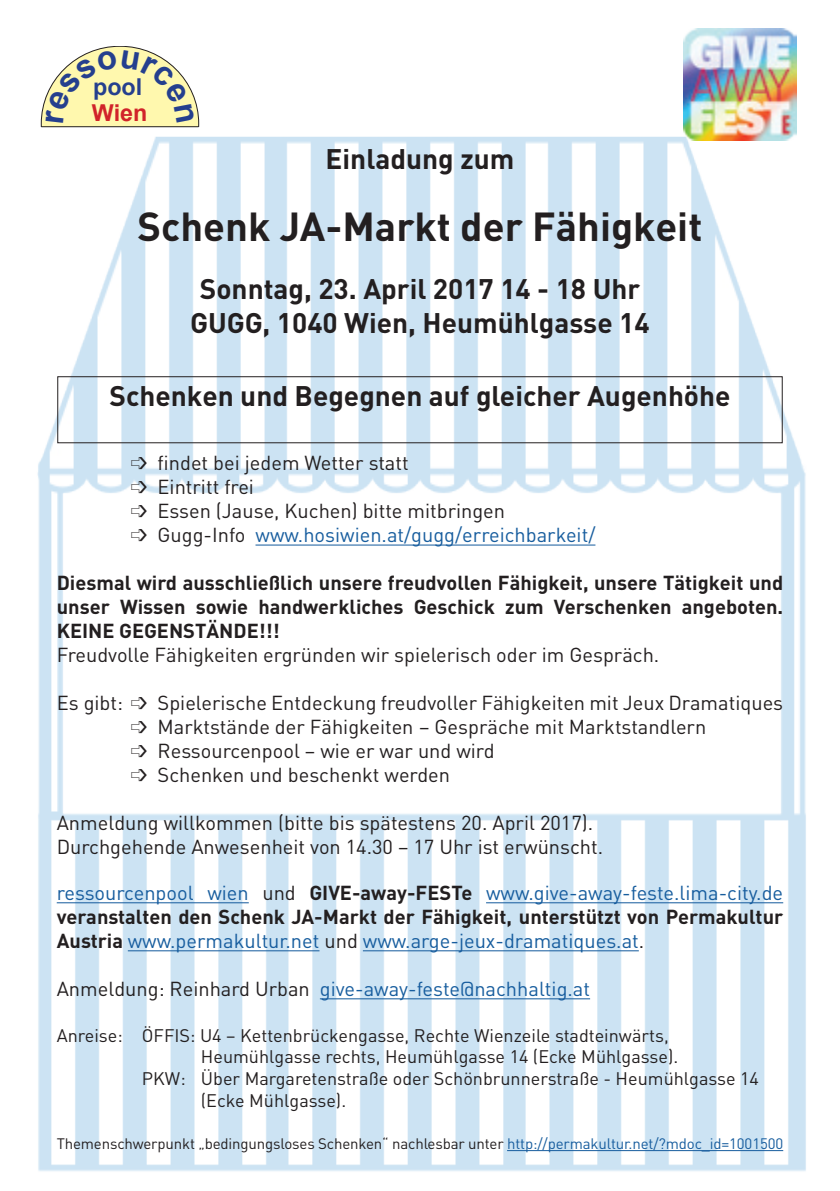
<style>
.page{position:relative;width:840px;height:1191px;background:#fff}
.page>*{position:absolute;margin:0;border:0;box-sizing:border-box;transform-origin:0 0}
.t1{font:700 40px "DIN";color:#231f20}
.t2{font:700 28px/33.6px "DIN";color:#231f20;text-align:center}
.t3{font:700 23.2px "Arial";color:#d1232a}
.t4{font:700 23.2px "Arial";color:#253f8e}
.t5{font:20px/24px "DIN";color:#231f20}
.t6{font:20px/24px "DIN";color:#175d9e;text-align:justify}
.t7{font:700 20px/24px "DIN";color:#231f20;text-align:justify}
.t8{font:18px "DIN";color:#231f20}
.t9{font:15px "DIN";letter-spacing:-.01em;color:#231f20}
.s1{color:#175d9e}
.s2{color:#231f20}
.s3{font-weight:700;color:#231f20}
</style>
<div class="page">
<img style="left:683px;top:28px;width:112px;height:92px">
<img style="left:37px;top:120px;width:769px;height:1051px">
<hr style="left:255px;top:544px;width:340px;height:1px;background:#175d9e">
<hr style="left:57px;top:902px;width:192px;height:1px;background:#175d9e">
<hr style="left:486px;top:902px;width:296px;height:1px;background:#175d9e">
<hr style="left:128px;top:950px;width:191px;height:1px;background:#175d9e">
<hr style="left:362px;top:950px;width:276px;height:1px;background:#175d9e">
<hr style="left:320px;top:998px;width:269px;height:1px;background:#175d9e">
<hr style="left:507px;top:1150px;width:275px;height:1px;background:#175d9e">
<hr style="left:40px;top:127px;width:160px;height:1px;background:#fff">
<div style="left:57px;top:376px;width:725px;height:67px;border:1px solid #231f20"></div>
<svg style="left:41px;top:46px;width:158px;height:82px"></svg>
<p class="t4" style="left:93px;top:71px;width:51px">pool</p>
<p class="t3" style="left:92px;top:97px;width:57px">Wien</p>
<h2 class="t2" style="left:325px;top:142px;width:190px">Einladung zum</h2>
<h1 class="t1" style="left:137px;top:201px;width:566px">Schenk JA-Markt der Fähigkeit</h1>
<h2 class="t2" style="left:190px;top:271px;width:460px">Sonntag, 23. April 2017 14 - 18 Uhr<br>GUGG, 1040 Wien, Heumühlgasse 14</h2>
<h2 class="t2" style="left:109px;top:379px;width:622px">Schenken und Begegnen auf gleicher Augenhöhe</h2>
<p class="t5" style="left:131px;top:450px;width:466px">➩ findet bei jedem Wetter statt<br>➩ Eintritt frei<br>➩ Essen (Jause, Kuchen) bitte mitbringen<br>➩ Gugg-Info <span class="s1">www.hosiwien.at/gugg/erreichbarkeit/</span></p>
<p class="t7" style="left:57px;top:570px;width:727px">Diesmal wird ausschließlich unsere freudvollen Fähigkeit, unsere Tätigkeit und unser Wissen sowie handwerkliches Geschick zum Verschenken angeboten.<br>KEINE GEGENSTÄNDE!!!</p>
<p class="t5" style="left:57px;top:642px;width:603px">Freudvolle Fähigkeiten ergründen wir spielerisch oder im Gespräch.</p>
<p class="t5" style="left:131px;top:690px;width:653px;text-indent:-74px">Es gibt: ➩ Spielerische Entdeckung freudvoller Fähigkeiten mit Jeux Dramatiques ➩ Marktstände der Fähigkeiten – Gespräche mit Marktstandlern<br>➩ Ressourcenpool – wie er war und wird<br>➩ Schenken und beschenkt werden</p>
<p class="t5" style="left:57px;top:810px;width:547px">Anmeldung willkommen (bitte bis spätestens 20. April 2017).<br>Durchgehende Anwesenheit von 14.30 – 17 Uhr ist erwünscht.</p>
<p class="t6" style="left:57px;top:880px;width:727px">ressourcenpool wien <span class="s2">und</span> <span class="s3">GIVE-away-FESTe</span> www.give-away-feste.lima-city.de <span class="s3">veranstalten den Schenk JA-Markt der Fähigkeit, unterstützt von Permakultur Austria</span> www.permakultur.net <span class="s2">und</span> www.arge-jeux-dramatiques.at<span class="s2">.</span></p>
<p class="t6" style="left:57px;top:976px;width:534px"><span class="s2">Anmeldung: Reinhard Urban</span> give-away-feste@nachhaltig.at</p>
<p class="t8" style="left:57px;top:1023px;width:613px">Anreise: ÖFFIS: U4 – Kettenbrückengasse, Rechte Wienzeile stadteinwärts,</p>
<p class="t8" style="left:201px;top:1045px;width:478px">Heumühlgasse rechts, Heumühlgasse 14 (Ecke Mühlgasse).</p>
<p class="t8" style="left:142px;top:1066px;width:618px">PKW: Über Margaretenstraße oder Schönbrunnerstraße - Heumühlgasse 14</p>
<p class="t8" style="left:201px;top:1088px;width:147px">(Ecke Mühlgasse).</p>
<p class="t9" style="left:57px;top:1133px;width:727px">Themenschwerpunkt „bedingungsloses Schenken“ nachlesbar unter <span class="s1">http://permakultur.net/?mdoc_id=1001500</span></p>
</div>
